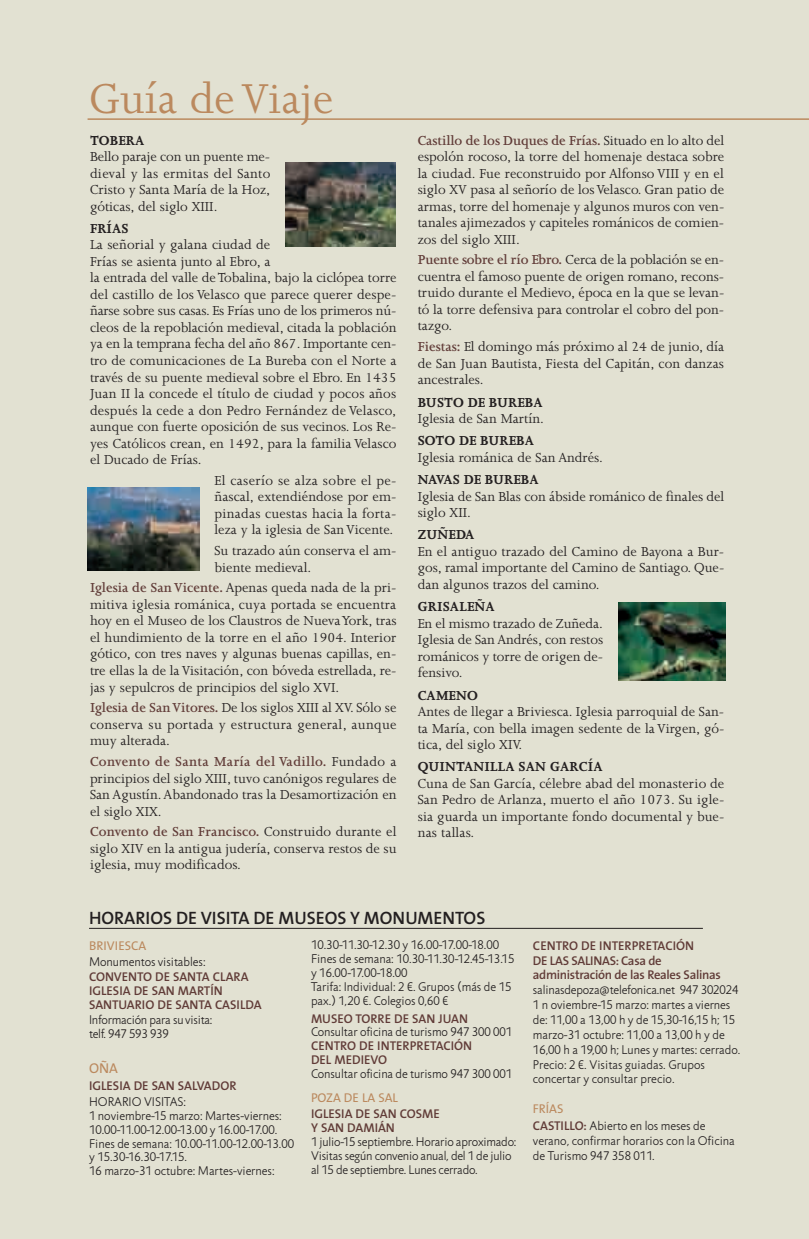
<style>
.page{position:relative;width:809px;height:1239px;background:#fff}
.page>*{position:absolute;margin:0;border:0;box-sizing:border-box;transform-origin:0 0}
.t1{font:48px "Joanna";color:#bb895e}
.t2{font:600 18px "The Sans";color:#231f20}
.t3{font:15px/16.5px "Joanna";color:#231f20;text-align:justify}
.t4{font:700 15px "Joanna";letter-spacing:.01em;color:#231f20}
.t5{font:14.25px "The Sans";color:#bb895e}
.t6{font:300 12.75px/13.8px "Jigsaw";color:#231f20}
.t7{font:600 12.75px/13.8px "The Sans";letter-spacing:-.005em;color:#613c38}
.t8{font:600 12.75px/14.9px "The Sans";letter-spacing:-.025em;color:#613c38}
.t9{font:12.75px/14.4px "The Sans Semi Bold Caps";color:#613c38}
.t10{font:12.75px "The Sans";color:#bb895e}
.s1{font-weight:600;color:#613c38}
.s2{font-family:"The Sans";font-weight:600;color:#613c38}
</style>
<div class="page">
<div style="left:0;top:0;width:809px;height:1238px;background:#e2e1d2"></div>
<h1 class="t1" style="left:90px;top:81px;width:245px">Guía de Viaje</h1>
<p class="t4" style="left:90px;top:134px;width:56px">TOBERA</p>
<p class="t3" style="left:90px;top:149px;width:182px">Bello paraje con un puente me&shy;dieval y las ermitas del Santo Cristo y Santa María de la Hoz, góticas, del siglo XIII.</p>
<p class="t4" style="left:90px;top:223px;width:40px">FRÍAS</p>
<p class="t3" style="left:90px;top:238px;width:308px;text-align:left">La señorial y galana ciudad de<br>Frías se asienta junto al Ebro, a<br>la entrada del valle de Tobalina, bajo la ciclópea torre del castillo de los Velasco que parece querer despe&shy;ñarse sobre sus casas. Es Frías uno de los primeros nú&shy;cleos de la repoblación medieval, citada la población ya en la temprana fecha del año 867. Importante cen&shy;tro de comunicaciones de La Bureba con el Norte a través de su puente medieval sobre el Ebro. En 1435<br>Juan II la concede el título de ciudad y pocos años después la cede a don Pedro Fernández de Velasco, aunque con fuerte oposición de sus vecinos. Los Re&shy;yes Católicos crean, en 1492, para la familia Velasco el Ducado de Frías.</p>
<p class="t3" style="left:214px;top:473px;width:183px">El caserío se alza sobre el pe&shy;ñascal, extendiéndose por em&shy;pinadas cuestas hacia la forta&shy;leza y la iglesia de San Vicente.</p>
<p class="t3" style="left:214px;top:543px;width:183px">Su trazado aún conserva el am&shy;biente medieval.</p>
<p class="t3" style="left:90px;top:580px;width:308px"><span class="s1">Iglesia de San Vicente.</span> Apenas queda nada de la pri&shy;mitiva iglesia románica, cuya portada se encuentra hoy en el Museo de los Claustros de Nueva York, tras el hundimiento de la torre en el año 1904. Interior gótico, con tres naves y algunas buenas capillas, en&shy;tre ellas la de la Visitación, con bóveda estrellada, re&shy;jas y sepulcros de principios del siglo XVI.</p>
<p class="t3" style="left:90px;top:700px;width:308px"><span class="s1">Iglesia de San Vitores.</span> De los siglos XIII al XV. Sólo se conserva su portada y estructura general, aunque muy alterada.</p>
<p class="t3" style="left:90px;top:754px;width:308px"><span class="s1">Convento de Santa María del Vadillo.</span> Fundado a principios del siglo XIII, tuvo canónigos regulares de San Agustín. Abandonado tras la Desamortización en el siglo XIX.</p>
<p class="t3" style="left:90px;top:824px;width:308px"><span class="s1">Convento de San Francisco.</span> Construido durante el siglo XIV en la antigua judería, conserva restos de su iglesia, muy modificados.</p>
<p class="t3" style="left:418px;top:133px;width:308px"><span class="s1">Castillo de los Duques de Frías.</span> Situado en lo alto del espolón rocoso, la torre del homenaje destaca sobre la ciudad. Fue reconstruido por Alfonso VIII y en el siglo XV pasa al señorío de los Velasco. Gran patio de armas, torre del homenaje y algunos muros con ven&shy;tanales ajimezados y capiteles románicos de comien&shy;zos del siglo XIII.</p>
<p class="t3" style="left:418px;top:253px;width:308px"><span class="s1">Puente sobre el río Ebro.</span> Cerca de la población se en&shy;cuentra el famoso puente de origen romano, recons&shy;truido durante el Medievo, época en la que se levan&shy;tó la torre defensiva para controlar el cobro del pon&shy;tazgo.</p>
<p class="t3" style="left:418px;top:339px;width:308px"><span class="s1">Fiestas:</span> El domingo más próximo al 24 de junio, día de San Juan Bautista, Fiesta del Capitán, con danzas ancestrales.</p>
<p class="t4" style="left:418px;top:396px;width:126px">BUSTO DE BUREBA</p>
<p class="t3" style="left:418px;top:411px;width:128px">Iglesia de San Martín.</p>
<p class="t4" style="left:418px;top:435px;width:118px">SOTO DE BUREBA</p>
<p class="t3" style="left:418px;top:450px;width:186px">Iglesia románica de San Andrés.</p>
<p class="t4" style="left:418px;top:474px;width:123px">NAVAS DE BUREBA</p>
<p class="t3" style="left:418px;top:489px;width:308px">Iglesia de San Blas con ábside románico de finales del siglo XII.</p>
<p class="t4" style="left:418px;top:529px;width:58px">ZUÑEDA</p>
<p class="t3" style="left:418px;top:544px;width:308px">En el antiguo trazado del Camino de Bayona a Bur&shy;gos, ramal importante del Camino de Santiago. Que&shy;dan algunos trazos del camino.</p>
<p class="t4" style="left:418px;top:601px;width:78px">GRISALEÑA</p>
<p class="t3" style="left:418px;top:616px;width:187px">En el mismo trazado de Zuñeda.<br>Iglesia de San Andrés, con restos románicos y torre de origen de&shy;fensivo.</p>
<p class="t4" style="left:418px;top:689px;width:62px">CAMENO</p>
<p class="t3" style="left:418px;top:704px;width:308px">Antes de llegar a Briviesca. Iglesia parroquial de San&shy;ta María, con bella imagen sedente de la Virgen, gó&shy;tica, del siglo XIV.</p>
<p class="t4" style="left:418px;top:761px;width:186px">QUINTANILLA SAN GARCÍA</p>
<p class="t3" style="left:418px;top:776px;width:308px">Cuna de San García, célebre abad del monasterio de San Pedro de Arlanza, muerto el año 1073. Su igle&shy;sia guarda un importante fondo documental y bue&shy;nas tallas.</p>
<p class="t2" style="left:89px;top:910px;width:398px">HORARIOS DE VISITA DE MUSEOS Y MONUMENTOS</p>
<p class="t10" style="left:89px;top:940px;width:59px">BRIVIESCA</p>
<p class="t6" style="left:89px;top:956px;width:118px">Monumentos visitables:</p>
<p class="t9" style="left:89px;top:970px;width:174px">CONVENTO DE SANTA CLARA<br>IGLESIA DE SAN MARTÍN<br>SANTUARIO DE SANTA CASILDA</p>
<p class="t6" style="left:89px;top:1013px;width:125px;line-height:14.4px">Información para su visita: telf. 947 593 939</p>
<p class="t5" style="left:89px;top:1062px;width:30px">OÑA</p>
<p class="t7" style="left:89px;top:1079px;width:149px">IGLESIA DE SAN SALVADOR</p>
<p class="t6" style="left:89px;top:1096px;width:207px">HORARIO VISITAS:<br>1 noviembre-15 marzo: Martes-viernes:<br>10.00-11.00-12.00-13.00 y 16.00-17.00.<br>Fines de semana: 10.00-11.00-12.00-13.00 y 15.30-16.30-17.15.<br>16 marzo-31 octubre: Martes-viernes:</p>
<p class="t6" style="left:311px;top:939px;width:205px">10.30-11.30-12.30 y 16.00-17.00-18.00<br>Fines de semana: 10.30-11.30-12.45-13.15 y 16.00-17.00-18.00<br>Tarifa: Individual: 2 €. Grupos (más de 15 pax.) 1,20 €. Colegios 0,60 €</p>
<p class="t7" style="left:311px;top:1012px;width:159px">MUSEO TORRE DE SAN JUAN</p>
<p class="t6" style="left:311px;top:1026px;width:203px">Consultar oficina de turismo 947 300 001</p>
<p class="t7" style="left:311px;top:1039px;width:163px">CENTRO DE INTERPRETACIÓN<br>DEL MEDIEVO</p>
<p class="t6" style="left:311px;top:1067px;width:203px">Consultar oficina de turismo 947 300 001</p>
<p class="t10" style="left:311px;top:1092px;width:88px">POZA DE LA SAL</p>
<p class="t7" style="left:311px;top:1107px;width:130px">IGLESIA DE SAN COSME<br>Y SAN DAMIÁN</p>
<p class="t6" style="left:311px;top:1135px;width:207px">1 julio-15 septiembre. Horario aproximado:<br>Visitas según convenio anual, del 1 de julio al 15 de septiembre. Lunes cerrado.</p>
<p class="t8" style="left:533px;top:938px;width:189px">CENTRO DE INTERPRETACIÓN<br>DE LAS SALINAS: Casa de administración de las Reales Salinas</p>
<p class="t6" style="left:533px;top:983px;width:209px;line-height:14.9px">salinasdepoza@telefonica.net 947 302024<br>1 n oviembre-15 marzo: martes a viernes de: 11,00 a 13,00 h y de 15,30-16,15 h; 15 marzo-31 octubre: 11,00 a 13,00 h y de 16,00 h a 19,00 h; Lunes y martes: cerrado.<br>Precio: 2 €. Visitas guiadas. Grupos concertar y consultar precio.</p>
<p class="t10" style="left:533px;top:1103px;width:32px">FRÍAS</p>
<p class="t6" style="left:533px;top:1119px;width:203px;line-height:14.9px"><span class="s2">CASTILLO:</span> Abierto en los meses de verano, confirmar horarios con la Oficina de Turismo 947 358 011.</p>
</div>
